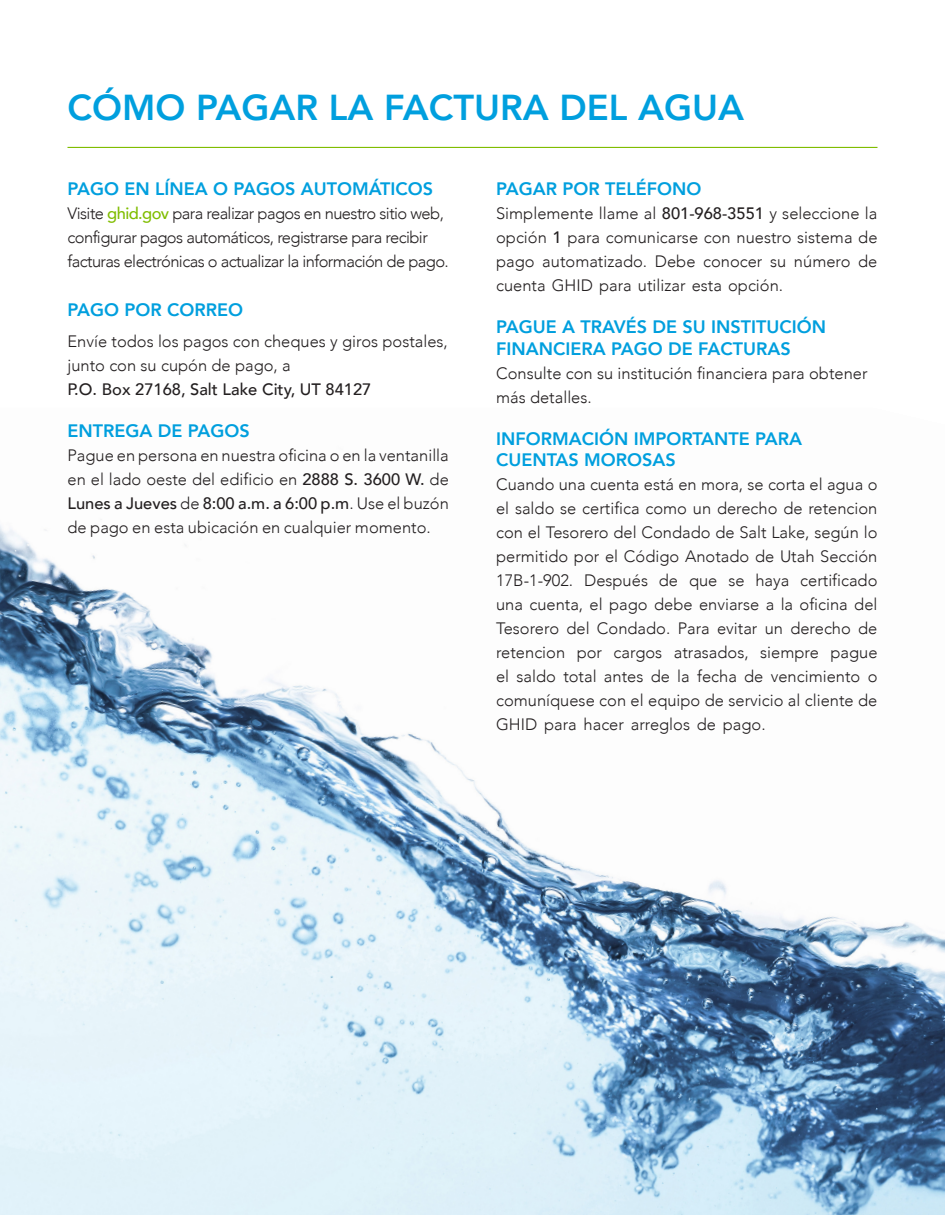
<style>
.page{position:relative;width:945px;height:1215px;background:#fff}
.page>*{position:absolute;margin:0;border:0;box-sizing:border-box;transform-origin:0 0}
.Header_1{font:800 36px "Avenir";color:#009fde}
.Header_2{font:800 18px/21.6px "Avenir";color:#009fde}
.Header_2-2{font:300 16.5px/24px "Avenir";color:#231f20;text-align:justify}
.Header_2-3{font:300 16.5px/24px "Avenir";letter-spacing:-.035em;color:#231f20}
.s1{font-weight:500;color:#80bd01}
.s2{font-weight:500}
</style>
<div class="page">
<img style="left:0;top:525px;width:945px;height:690px">
<hr style="left:68px;top:147px;width:810px;height:1px;background:#80bd01">
<p class="Header_1" style="left:68px;top:79px;width:678px">CÓMO PAGAR LA FACTURA DEL AGUA</p>
<p class="Header_2" style="left:68px;top:178px;width:367px">PAGO EN LÍNEA O PAGOS AUTOMÁTICOS</p>
<p class="Header_2-3" style="left:68px;top:202px;width:383px">Visite <span class="s1">ghid.gov</span> para realizar pagos en nuestro sitio web, configurar pagos automáticos, registrarse para recibir facturas electrónicas o actualizar la información de pago.</p>
<p class="Header_2" style="left:68px;top:299px;width:177px">PAGO POR CORREO</p>
<p class="Header_2-2" style="left:68px;top:329px;width:382px;text-align:left">Envíe todos los pagos con cheques y giros postales, junto con su cupón de pago, a<br><span class="s2">P.O. Box 27168, Salt Lake City, UT 84127</span></p>
<p class="Header_2" style="left:68px;top:420px;width:184px">ENTREGA DE PAGOS</p>
<p class="Header_2-2" style="left:68px;top:443px;width:383px">Pague en persona en nuestra oficina o en la ventanilla en el lado oeste del edificio en <span class="s2">2888 S. 3600 W.</span> de <span class="s2">Lunes a Jueves</span> de <span class="s2">8:00 a.m. a 6:00 p.m</span>. Use el buzón de pago en esta ubicación en cualquier momento.</p>
<p class="Header_2" style="left:496px;top:178px;width:207px">PAGAR POR TELÉFONO</p>
<p class="Header_2-2" style="left:496px;top:202px;width:383px">Simplemente llame al <span class="s2">801-968-3551</span> y seleccione la opción <span class="s2">1</span> para comunicarse con nuestro sistema de pago automatizado. Debe conocer su número de cuenta GHID para utilizar esta opción.</p>
<p class="Header_2" style="left:496px;top:316px;width:332px">PAGUE A TRAVÉS DE SU INSTITUCIÓN<br>FINANCIERA PAGO DE FACTURAS</p>
<p class="Header_2-2" style="left:496px;top:361px;width:373px">Consulte con su institución financiera para obtener más detalles.</p>
<p class="Header_2" style="left:496px;top:428px;width:307px">INFORMACIÓN IMPORTANTE PARA<br>CUENTAS MOROSAS</p>
<p class="Header_2-2" style="left:496px;top:473px;width:383px">Cuando una cuenta está en mora, se corta el agua o el saldo se certifica como un derecho de retencion con el Tesorero del Condado de Salt Lake, según lo permitido por el Código Anotado de Utah Sección 17B-1-902. Después de que se haya certificado una cuenta, el pago debe enviarse a la oficina del Tesorero del Condado. Para evitar un derecho de retencion por cargos atrasados, siempre pague el saldo total antes de la fecha de vencimiento o comuníquese con el equipo de servicio al cliente de GHID para hacer arreglos de pago.</p>
</div>
